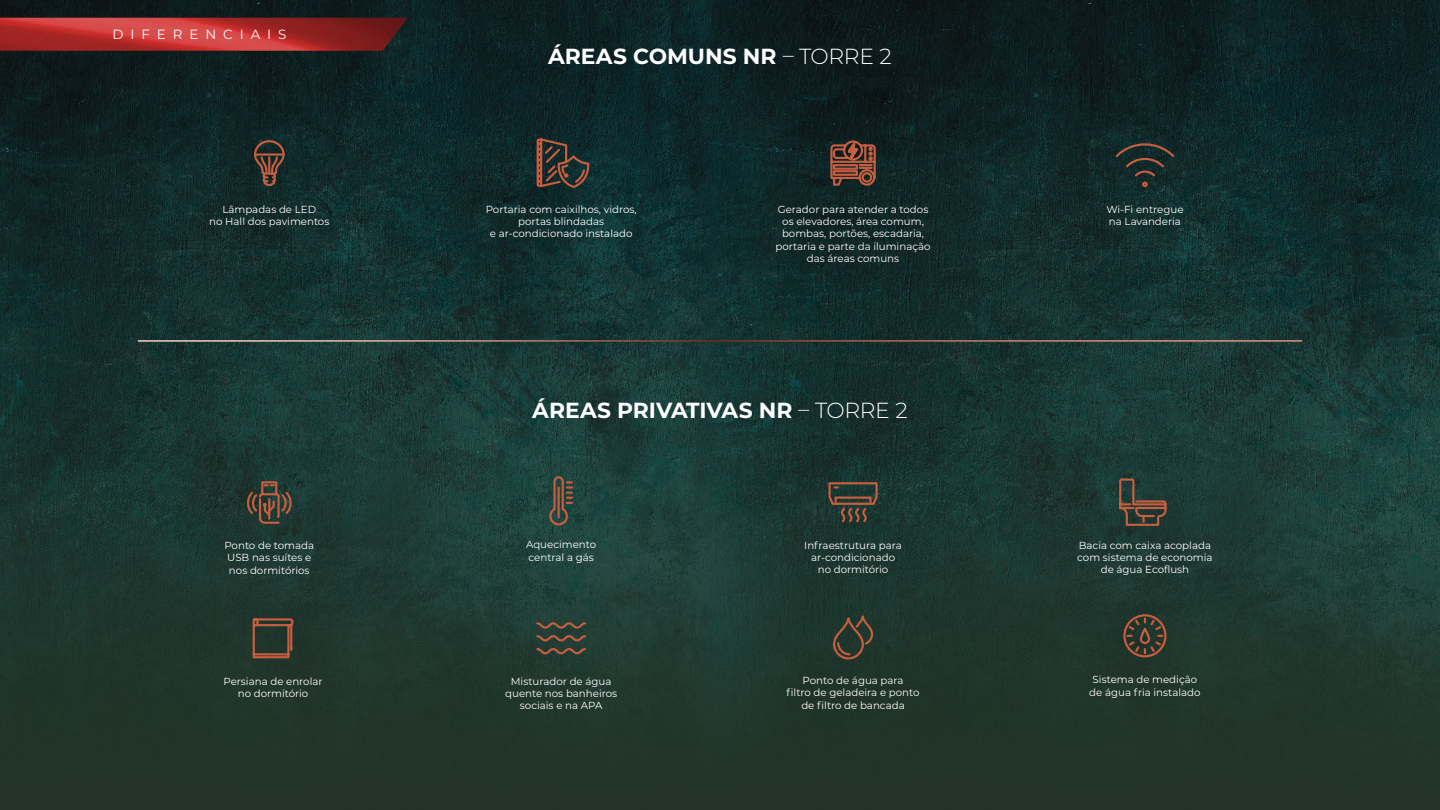
<style>
.page{position:relative;width:1440px;height:810px;background:#fff}
.page>*{position:absolute;margin:0;border:0;box-sizing:border-box;transform-origin:0 0}
.t1{font:700 21.83px "Montserrat";color:#fff}
.t2{font:13.35px "Montserrat";letter-spacing:.52em;color:#fff}
.t3{font:10.27px/12.3px "Montserrat";color:#fff;text-align:center}
.s1{font-weight:300}
</style>
<div class="page">
<img style="left:0;top:0;width:1440px;height:810px">
<hr style="left:138px;top:340px;width:1164px;height:2px;background:#fff">
<svg style="left:253px;top:139px;width:33px;height:48px"></svg>
<hr style="left:255px;top:153px;width:29px;height:3px;background:#c75e3f">
<svg style="left:536px;top:137px;width:54px;height:52px;background:#403831"></svg>
<svg style="left:1114px;top:140px;width:62px;height:48px;background:#232f2c"></svg>
<svg style="left:829px;top:121px;width:48px;height:66px;background:#51362b"></svg>
<svg style="left:247px;top:480px;width:45px;height:45px;background:#4c4336"></svg>
<svg style="left:548px;top:475px;width:26px;height:52px"></svg>
<svg style="left:827px;top:481px;width:52px;height:43px;background:#424035"></svg>
<svg style="left:1118px;top:477px;width:50px;height:50px;background:#464237"></svg>
<svg style="left:535px;top:621px;width:52px;height:34px;background:#444336"></svg>
<svg style="left:1122px;top:613px;width:46px;height:45px;background:#443d2f"></svg>
<div style="left:1140px;top:628px;width:10px;height:16px;border:2px solid #c75e3f;border-radius:4px"></div>
<svg style="left:832px;top:604px;width:42px;height:57px;background:#373b2f"></svg>
<svg style="left:252px;top:617px;width:43px;height:42px;background:#504031"></svg>
<img style="left:0;top:18px;width:408px;height:33px">
<p class="t2" style="left:113px;top:25px;width:176px">DIFERENCIAIS</p>
<h1 class="t1" style="left:548px;top:40px;width:345px">ÁREAS COMUNS NR <span class="s1">– TORRE 2</span></h1>
<p class="t3" style="left:209px;top:203px;width:122px">Lâmpadas de LED<br>no Hall dos pavimentos</p>
<p class="t3" style="left:486px;top:203px;width:152px">Portaria com caixilhos, vidros, portas blindadas<br>e ar-condicionado instalado</p>
<p class="t3" style="left:1106px;top:203px;width:79px;text-align:left">Wi-Fi entregue na Lavanderia</p>
<p class="t3" style="left:775px;top:203px;width:157px">Gerador para atender a todos os elevadores, área comum, bombas, portões, escadaria, portaria e parte da iluminação das áreas comuns</p>
<h1 class="t1" style="left:532px;top:394px;width:377px">ÁREAS PRIVATIVAS NR <span class="s1">– TORRE 2</span></h1>
<p class="t3" style="left:224px;top:539px;width:91px;text-align:left">Ponto de tomada<br>USB nas suítes e nos dormitórios</p>
<p class="t3" style="left:526px;top:538px;width:72px;text-align:left">Aquecimento central a gás</p>
<p class="t3" style="left:804px;top:539px;width:99px">Infraestrutura para ar-condicionado no dormitório</p>
<p class="t3" style="left:1077px;top:539px;width:137px">Bacia com caixa acoplada com sistema de economia de água Ecoflush</p>
<p class="t3" style="left:223px;top:675px;width:101px">Persiana de enrolar no dormitório</p>
<p class="t3" style="left:505px;top:675px;width:114px">Misturador de água quente nos banheiros sociais e na APA</p>
<p class="t3" style="left:1089px;top:673px;width:113px">Sistema de medição de água fria instalado</p>
<p class="t3" style="left:787px;top:674px;width:135px">Ponto de água para<br>filtro de geladeira e ponto de filtro de bancada</p>
</div>
